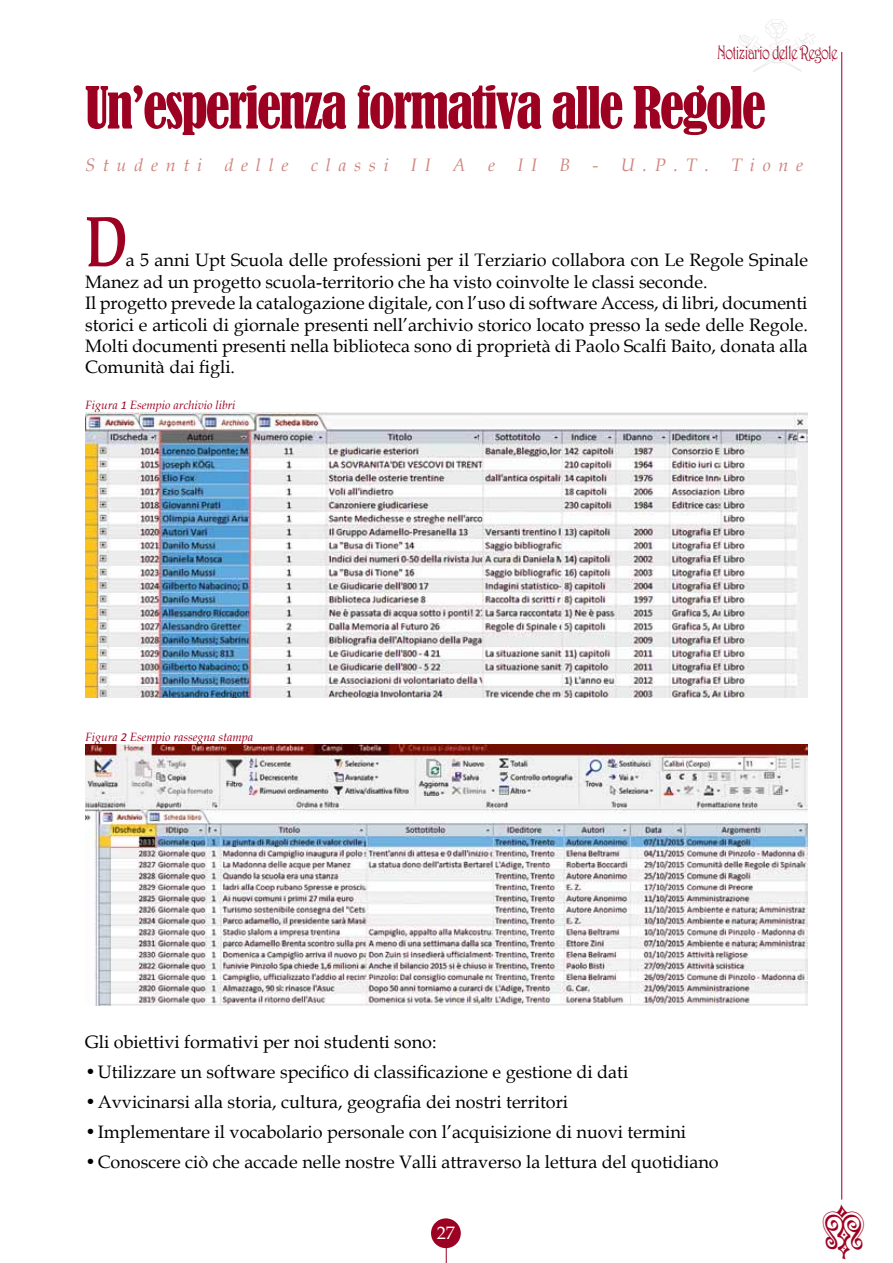
<style>
.page{position:relative;width:893px;height:1263px;background:#fff}
.page>*{position:absolute;margin:0;border:0;box-sizing:border-box;transform-origin:0 0}
.t1{font:700 72px "Book Antiqua";color:#9d0122;scale:.7 1}
.t2{font:condensed 54px "Bernard";letter-spacing:-.035em;color:#9d0122}
.t3{font:19.5px "Harrington";letter-spacing:-.05em;color:#9d0122;scale:.7 1}
.t4{font:18px/21.5px "Book Antiqua";color:#000}
.t5{font:italic 18px "Book Antiqua";letter-spacing:.43em;color:#cf847e}
.t6{font:18px "Book Antiqua";color:#fff}
.t7{font:italic 12px "Book Antiqua";color:#9d0122}
.s1{font-family:"Calibri"}
</style>
<div class="page">
<img style="left:85px;top:413px;width:723px;height:285px">
<img style="left:85px;top:745px;width:723px;height:260px">
<svg style="left:738px;top:19px;width:77px;height:53px"></svg>
<hr style="left:446px;top:1233px;width:1px;height:30px;background:#9d0122">
<div style="left:431px;top:1218px;width:30px;height:30px;background:#9d0122;border-radius:50%"></div>
<hr style="left:841px;top:52px;width:1px;height:1147px;background:#9d0122">
<p class="t3" style="left:717px;top:40px;width:174px">Notiziario delle Regole</p>
<h2 class="t2" style="left:85px;top:76px;width:682px">Un’esperienza formativa alle Regole</h2>
<p class="t5" style="left:85px;top:153px;width:720px">Studenti delle classi II A e II B - U.P.T. Tione</p>
<h1 class="t1" style="left:85px;top:193px;width:61px">D</h1>
<p class="t4" style="left:85px;top:249px;width:724px;text-indent:41px">a 5 anni Upt Scuola delle professioni per il Terziario collabora con Le Regole Spinale Manez ad un progetto scuola-territorio che ha visto coinvolte le classi seconde.<br>Il progetto prevede la catalogazione digitale, con l’uso di software Access, di libri, documenti storici e articoli di giornale presenti nell’archivio storico locato presso la sede delle Regole.<br>Molti documenti presenti nella biblioteca sono di proprietà di Paolo Scalfi Baito, donata alla Comunità dai figli.</p>
<p class="t7" style="left:85px;top:397px;width:152px">Figura <span class="s1">1</span> Esempio archivio libri</p>
<p class="t7" style="left:85px;top:729px;width:170px">Figura <span class="s1">2</span> Esempio rassegna stampa</p>
<p class="t4" style="left:85px;top:1031px;width:353px">Gli obiettivi formativi per noi studenti sono:</p>
<p class="t4" style="left:85px;top:1061px;width:545px">•Utilizzare un software specifico di classificazione e gestione di dati</p>
<p class="t4" style="left:85px;top:1090px;width:485px">•Avvicinarsi alla storia, cultura, geografia dei nostri territori</p>
<p class="t4" style="left:85px;top:1120px;width:602px">•Implementare il vocabolario personale con l’acquisizione di nuovi termini</p>
<p class="t4" style="left:85px;top:1150px;width:635px">•Conoscere ciò che accade nelle nostre Valli attraverso la lettura del quotidiano</p>
<p class="t6" style="left:437px;top:1220px;width:19px">27</p>
</div>
